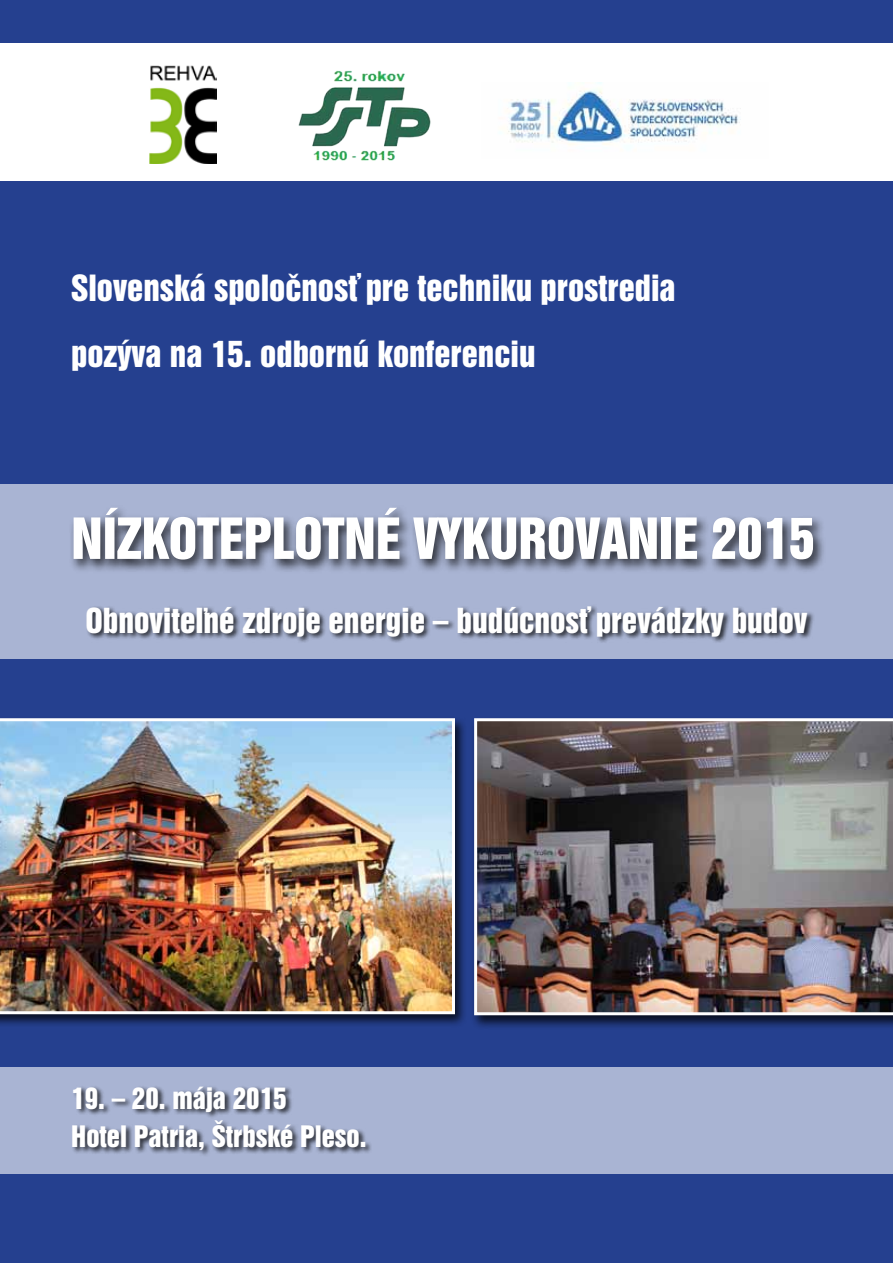
<style>
.page{position:relative;width:893px;height:1263px;background:#25408f}
.page>*{position:absolute;margin:0;border:0;box-sizing:border-box;transform-origin:0 0}
.t1{font:51.75px "Swiss 921 AT Regular A";color:#fff}
.t2{font:33px/65.8px "Swiss 921 AT Regular A";color:#fff}
.t3{font:31.5px "Swiss 921 AT Regular A";color:#fff}
.t4{font:27px/38.2px "Swiss 921 AT Regular A";color:#fff}
</style>
<div class="page">
<div style="left:0;top:44px;width:893px;height:137px;background:#fff"></div>
<div style="left:0;top:716px;width:467px;height:312px;background:#000;opacity:.75"></div>
<img style="left:0;top:718px;width:455px;height:296px">
<div style="left:470px;top:716px;width:423px;height:313px;background:#000;opacity:.75"></div>
<img style="left:474px;top:718px;width:419px;height:297px">
<div style="left:0;top:484px;width:893px;height:175px;background:#a9b4d3"></div>
<div style="left:0;top:1067px;width:893px;height:106px;background:#a9b4d3"></div>
<div style="left:86px;top:604px;width:729px;height:40px;background:#000;opacity:.75"></div>
<div style="left:69px;top:505px;width:757px;height:69px;background:#000;opacity:.75"></div>
<div style="left:71px;top:1085px;width:301px;height:72px;background:#000;opacity:.75"></div>
<img style="left:150px;top:65px;width:66px;height:99px">
<img style="left:298px;top:70px;width:133px;height:91px">
<img style="left:507px;top:83px;width:234px;height:62px">
<p class="t2" style="left:71px;top:255px;width:606px">Slovenská spoločnosť pre techniku prostredia pozýva na 15. odbornú konferenciu</p>
<h1 class="t1" style="left:71px;top:505px;width:745px">NÍZKOTEPLOTNÉ VYKUROVANIE 2015</h1>
<p class="t3" style="left:86px;top:600px;width:723px">Obnoviteľné zdroje energie – budúcnosť prevádzky budov</p>
<p class="t4" style="left:71px;top:1078px;width:297px">19. – 20. mája 2015<br>Hotel Patria, Štrbské Pleso.</p>
</div>
